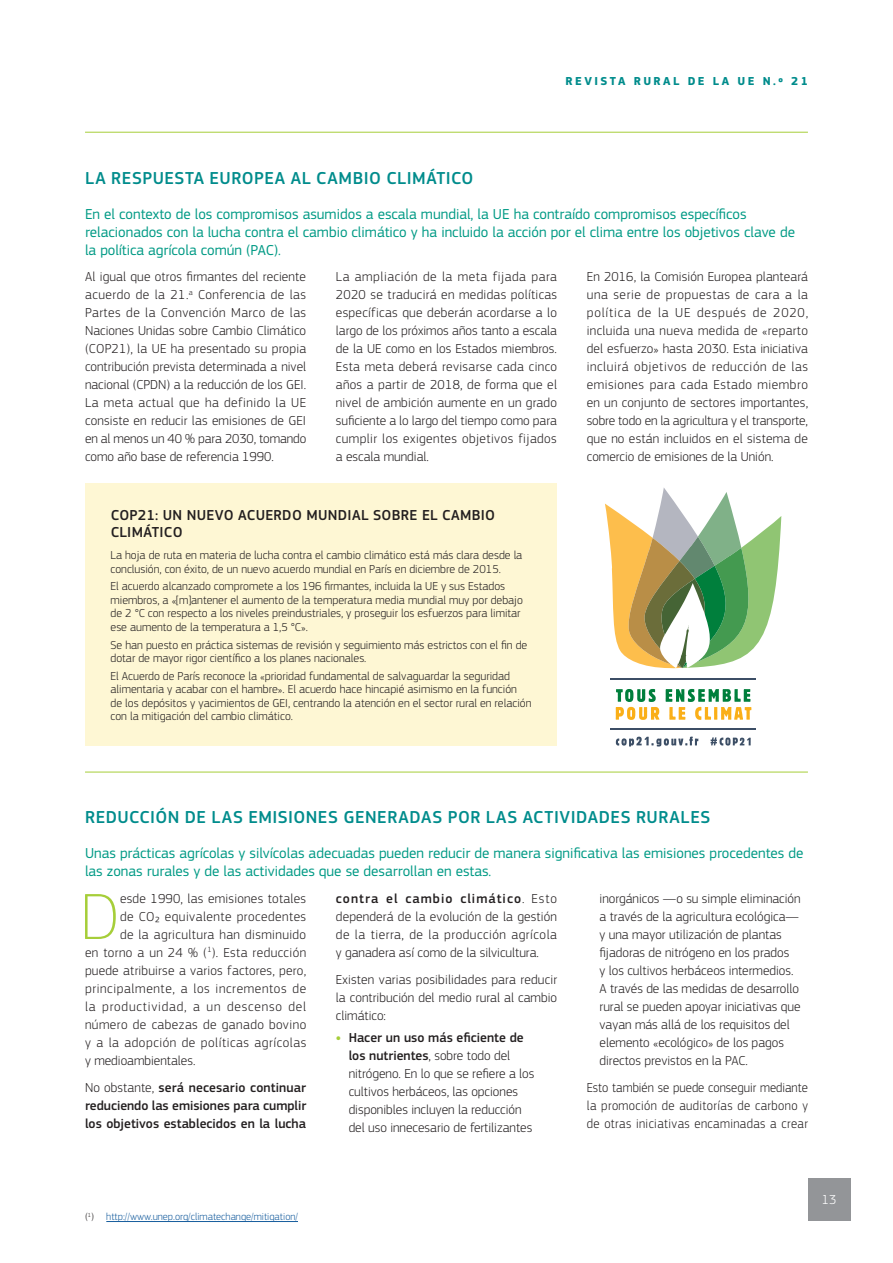
<style>
.page{position:relative;width:893px;height:1263px;background:#fff}
.page>*{position:absolute;margin:0;border:0;box-sizing:border-box;transform-origin:0 0}
._0_Body_Leterine{font:100 67.8px "EC Square Sans Pro";color:#a6ce39}
._2_Titre_2{font:500 18px "EC Square Sans Pro";letter-spacing:.03em;color:#008c8c}
._2_Chapeau_SMALL{font:15px/18px "EC Square Sans Pro";color:#009a85}
.Box_-_Titre{font:500 15px/16.5px "EC Square Sans Pro";letter-spacing:.02em;color:#231f20}
._0_Body{font:300 13.5px/18px "EC Square Sans Pro";letter-spacing:.005em;color:#231f20;text-align:justify}
._0_Body_Leterine-2{font:300 13.5px "EC Square Sans Pro";letter-spacing:.03em;color:#231f20}
._0_Body-2{font:300 13.5px/18px "EC Square Sans Pro";letter-spacing:.005em;color:#231f20;text-align:justify;scale:.95 1}
._0_Body-3{font:500 13.5px/18px "EC Square Sans Pro";color:#231f20;text-align:justify}
.t1{font:300 13.5px "EC Square Sans Pro";color:#fff}
.Box_-_Body_noir{font:300 12px/13.5px "EC Square Sans Pro";color:#231f20}
.t2{font:700 12px "EC Square Sans Pro";letter-spacing:.2em;color:#008c8c}
._9_Footnotes_manuell{font:300 10.5px "EC Square Sans Pro";color:#175d9e}
.s1{font-weight:500}
.s2{font-weight:700;color:#a6ce39}
.s3{font-weight:300}
.s4{color:#231f20}
</style>
<div class="page">
<hr style="left:106px;top:1221px;width:192px;height:1px;background:#175d9e">
<hr style="left:85px;top:132px;width:723px;height:1px;background:#a6ce39">
<hr style="left:85px;top:772px;width:723px;height:1px;background:#a6ce39">
<div style="left:85px;top:484px;width:472px;height:262px;background:#fef7d4"></div>
<svg style="left:616px;top:689px;width:43px;height:31px"></svg>
<svg style="left:666px;top:689px;width:85px;height:31px"></svg>
<hr style="left:610px;top:728px;width:146px;height:1px;background:#3c4e65">
<hr style="left:610px;top:678px;width:146px;height:1px;background:#3c4e65">
<svg style="left:605px;top:488px;width:176px;height:181px"></svg>
<svg style="left:616px;top:737px;width:82px;height:9px"></svg>
<svg style="left:711px;top:737px;width:40px;height:8px"></svg>
<div style="left:808px;top:1178px;width:42px;height:42px;background:#939598"></div>
<p class="t2" style="left:566px;top:74px;width:244px">REVISTA RURAL DE LA UE N.o 21</p>
<p class="_2_Titre_2" style="left:85px;top:167px;width:390px">LA RESPUESTA EUROPEA AL CAMBIO CLIMÁTICO</p>
<p class="_2_Chapeau_SMALL" style="left:85px;top:205px;width:711px">En el contexto de los compromisos asumidos a escala mundial, la UE ha contraído compromisos específicos relacionados con la lucha contra el cambio climático y ha incluido la acción por el clima entre los objetivos clave de la política agrícola común (PAC).</p>
<p class="_0_Body" style="left:85px;top:268px;width:223px">Al igual que otros firmantes del reciente acuerdo de la 21.<sup>a</sup> Conferencia de las Partes de la Convención Marco de las Naciones Unidas sobre Cambio Climático (COP21), la UE ha presentado su propia contribución prevista determinada a nivel nacional (CPDN) a la reducción de los GEI.<br>La meta actual que ha definido la UE consiste en reducir las emisiones de GEI en al menos un 40 % para 2030, tomando como año base de referencia 1990.</p>
<p class="_0_Body" style="left:336px;top:268px;width:223px">La ampliación de la meta fijada para 2020 se traducirá en medidas políticas específicas que deberán acordarse a lo largo de los próximos años tanto a escala de la UE como en los Estados miembros.<br>Esta meta deberá revisarse cada cinco años a partir de 2018, de forma que el nivel de ambición aumente en un grado suficiente a lo largo del tiempo como para cumplir los exigentes objetivos fijados a escala mundial.</p>
<p class="_0_Body" style="left:587px;top:268px;width:223px">En 2016, la Comisión Europea planteará una serie de propuestas de cara a la política de la UE después de 2020, incluida una nueva medida de «reparto del esfuerzo» hasta 2030. Esta iniciativa incluirá objetivos de reducción de las emisiones para cada Estado miembro en un conjunto de sectores importantes, sobre todo en la agricultura y el transporte, que no están incluidos en el sistema de comercio de emisiones de la Unión.</p>
<p class="Box_-_Titre" style="left:111px;top:508px;width:386px">COP21: UN NUEVO ACUERDO MUNDIAL SOBRE EL CAMBIO<br>CLIMÁTICO</p>
<p class="Box_-_Body_noir" style="left:111px;top:548px;width:413px">La hoja de ruta en materia de lucha contra el cambio climático está más clara desde la conclusión, con éxito, de un nuevo acuerdo mundial en París en diciembre de 2015.</p>
<p class="Box_-_Body_noir" style="left:111px;top:579px;width:414px">El acuerdo alcanzado compromete a los 196 firmantes, incluida la UE y sus Estados miembros, a «[m]antener el aumento de la temperatura media mundial muy por debajo de 2 °C con respecto a los niveles preindustriales, y proseguir los esfuerzos para limitar ese aumento de la temperatura a 1,5 °C».</p>
<p class="Box_-_Body_noir" style="left:111px;top:638px;width:418px">Se han puesto en práctica sistemas de revisión y seguimiento más estrictos con el fin de dotar de mayor rigor científico a los planes nacionales.</p>
<p class="Box_-_Body_noir" style="left:111px;top:669px;width:422px">El Acuerdo de París reconoce la «prioridad fundamental de salvaguardar la seguridad alimentaria y acabar con el hambre». El acuerdo hace hincapié asimismo en la función de los depósitos y yacimientos de GEI, centrando la atención en el sector rural en relación con la mitigación del cambio climático.</p>
<p class="_2_Titre_2" style="left:85px;top:807px;width:627px">REDUCCIÓN DE LAS EMISIONES GENERADAS POR LAS ACTIVIDADES RURALES</p>
<p class="_2_Chapeau_SMALL" style="left:85px;top:845px;width:720px">Unas prácticas agrícolas y silvícolas adecuadas pueden reducir de manera significativa las emisiones procedentes de las zonas rurales y de las actividades que se desarrollan en estas.</p>
<p class="_0_Body_Leterine" style="left:80px;top:877px;width:42px">D</p>
<p class="_0_Body_Leterine-2" style="left:120px;top:891px;width:188px">esde 1990, las emisiones totales</p>
<p class="_0_Body" style="left:336px;top:889px;width:223px"><span class="s1">contra el cambio climático</span>. Esto dependerá de la evolución de la gestión de la tierra, de la producción agrícola y ganadera así como de la silvicultura.</p>
<p class="_0_Body" style="left:336px;top:970px;width:223px">Existen varias posibilidades para reducir la contribución del medio rural al cambio climático:</p>
<p class="_0_Body" style="left:349px;top:1028px;width:187px;text-align:left;text-indent:-13px"><span class="s2">•</span> <span class="s1">Hacer un uso más eficiente de los nutrientes</span>, sobre todo del nitrógeno. En lo que se refiere a los cultivos herbáceos, las opciones disponibles incluyen la reducción del uso innecesario de fertilizantes</p>
<p class="_0_Body" style="left:600px;top:889px;width:203px;text-align:left">inorgánicos —o su simple eliminación a través de la agricultura ecológica— y una mayor utilización de plantas fijadoras de nitrógeno en los prados<br>y los cultivos herbáceos intermedios.<br>A través de las medidas de desarrollo rural se pueden apoyar iniciativas que vayan más allá de los requisitos del elemento «ecológico» de los pagos directos previstos en la PAC.</p>
<p class="_0_Body-2" style="left:587px;top:1078px;width:234px">Esto también se puede conseguir mediante la promoción de auditorías de carbono y de otras iniciativas encaminadas a crear</p>
<p class="_0_Body_Leterine-2" style="left:120px;top:909px;width:188px">de CO₂ equivalente procedentes</p>
<p class="_0_Body_Leterine-2" style="left:120px;top:927px;width:188px">de la agricultura han disminuido</p>
<p class="_0_Body_Leterine-2" style="left:85px;top:945px;width:223px">en torno a un 24 % (<sup>1</sup>). Esta reducción</p>
<p class="_0_Body_Leterine-2" style="left:85px;top:963px;width:223px">puede atribuirse a varios factores, pero,</p>
<p class="_0_Body_Leterine-2" style="left:85px;top:981px;width:223px">principalmente, a los incrementos de</p>
<p class="_0_Body_Leterine-2" style="left:85px;top:999px;width:223px">la productividad, a un descenso del</p>
<p class="_0_Body_Leterine-2" style="left:85px;top:1017px;width:223px">número de cabezas de ganado bovino</p>
<p class="_0_Body_Leterine-2" style="left:85px;top:1035px;width:223px">y a la adopción de políticas agrícolas</p>
<p class="_0_Body_Leterine-2" style="left:85px;top:1053px;width:112px">y medioambientales.</p>
<p class="_0_Body-3" style="left:85px;top:1078px;width:223px"><span class="s3">No obstante,</span> será necesario continuar reduciendo las emisiones para cumplir los objetivos establecidos en la lucha</p>
<p class="_9_Footnotes_manuell" style="left:85px;top:1211px;width:214px"><span class="s4">(</span><sup>1</sup><span class="s4">)</span> http://www.unep.org/climatechange/mitigation/</p>
<p class="t1" style="left:822px;top:1192px;width:16px">13</p>
</div>
